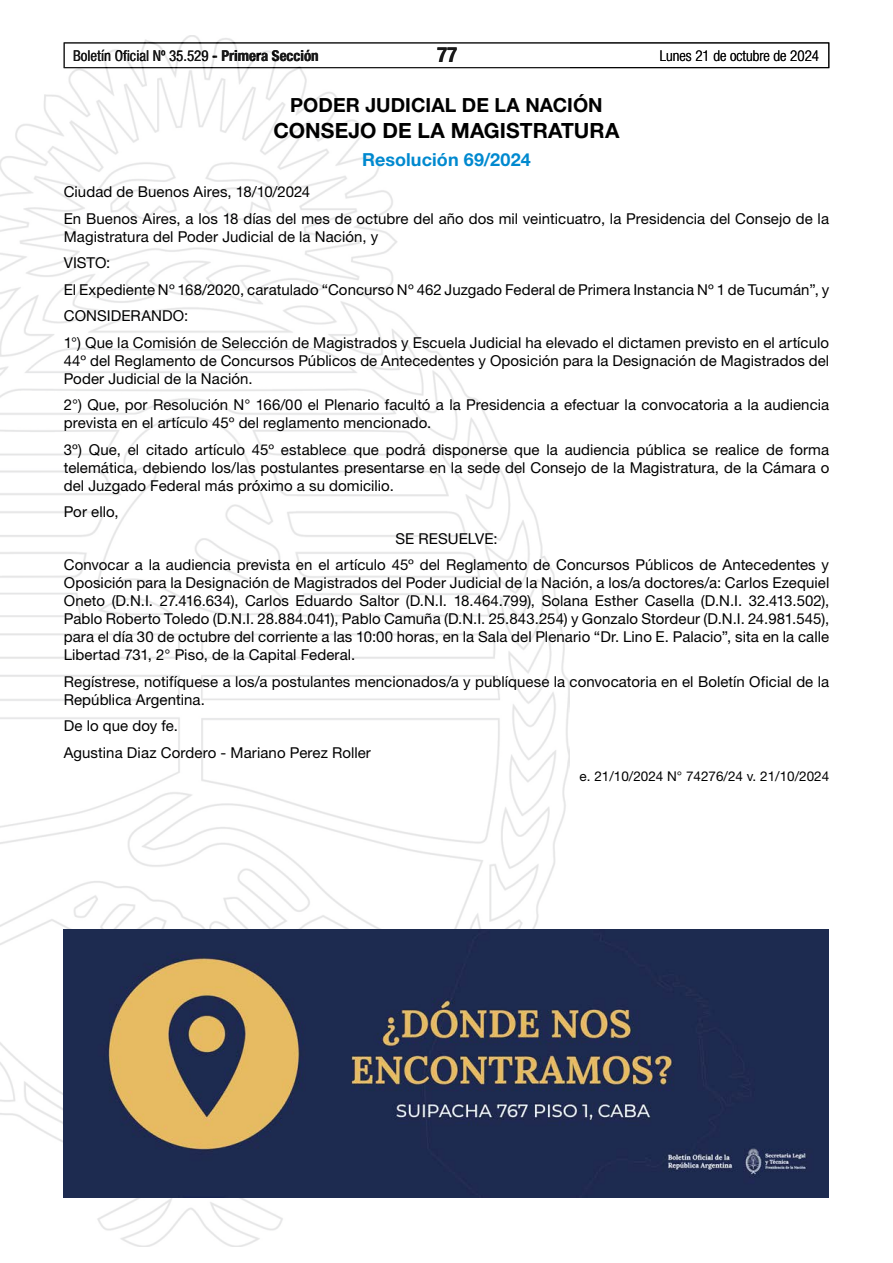
<style>
.page{position:relative;width:893px;height:1263px;background:#fff}
.page>*{position:absolute;margin:0;border:0;box-sizing:border-box;transform-origin:0 0}
.t1{font:700 21px "Helvetica Neue LT Std";letter-spacing:.005em;color:#000}
.t2{font:700 condensed 21px "Helvetica Neue LT Std";color:#000}
.t3{font:700 19.5px "Helvetica Neue LT Std";letter-spacing:.005em;color:#000}
.t4{font:700 18px "Helvetica Neue LT Std";letter-spacing:.005em;color:#0089cf}
.t5{font:15px/18px "Helvetica Neue LT Std";letter-spacing:.005em;color:#000}
.t6{font:condensed 15px "Helvetica Neue LT Std";color:#000}
.t7{font:300 condensed 15px "Helvetica Neue LT Std";color:#000}
.t8{font:13.5px "Helvetica Neue LT Std";color:#000}
.s1{font-weight:700}
</style>
<div class="page">
<div style="left:64px;top:43px;width:765px;height:25px;border:1px solid #000"></div>
<img style="left:0;top:35px;width:569px;height:1211px">
<img style="left:63px;top:929px;width:766px;height:268px">
<p class="t6" style="left:73px;top:47px;width:247px">Boletín Oficial Nº 35.529 <span class="s1">- Primera Sección</span></p>
<h1 class="t2" style="left:437px;top:42px;width:22px">77</h1>
<p class="t7" style="left:660px;top:47px;width:161px">Lunes 21 de octubre de 2024</p>
<h2 class="t3" style="left:290px;top:93px;width:314px">PODER JUDICIAL DE LA NACIÓN</h2>
<h1 class="t1" style="left:273px;top:118px;width:348px">CONSEJO DE LA MAGISTRATURA</h1>
<p class="t4" style="left:362px;top:149px;width:170px">Resolución 69/2024</p>
<p class="t5" style="left:64px;top:178px;width:767px;line-height:26.5px">Ciudad de Buenos Aires, 18/10/2024<br>En Buenos Aires, a los 18 días del mes de octubre del año dos mil veinticuatro, la Presidencia del Consejo de la</p>
<p class="t5" style="left:64px;top:223px;width:767px;line-height:26.5px">Magistratura del Poder Judicial de la Nación, y<br>VISTO:<br>El Expediente Nº 168/2020, caratulado “Concurso Nº 462 Juzgado Federal de Primera Instancia Nº 1 de Tucumán”, y CONSIDERANDO:<br>1°) Que la Comisión de Selección de Magistrados y Escuela Judicial ha elevado el dictamen previsto en el artículo</p>
<p class="t5" style="left:64px;top:351px;width:767px">44º del Reglamento de Concursos Públicos de Antecedentes y Oposición para la Designación de Magistrados del<br>Poder Judicial de la Nación.</p>
<p class="t5" style="left:64px;top:396px;width:767px">2°) Que, por Resolución N° 166/00 el Plenario facultó a la Presidencia a efectuar la convocatoria a la audiencia prevista en el artículo 45º del reglamento mencionado.</p>
<p class="t5" style="left:64px;top:440px;width:767px;text-align:justify">3º) Que, el citado artículo 45º establece que podrá disponerse que la audiencia pública se realice de forma telemática, debiendo los/las postulantes presentarse en la sede del Consejo de la Magistratura, de la Cámara o del Juzgado Federal más próximo a su domicilio.</p>
<p class="t5" style="left:64px;top:503px;width:56px">Por ello,</p>
<p class="t5" style="left:64px;top:525px;width:767px;line-height:26.5px;text-align:center">SE RESUELVE:<br>Convocar a la audiencia prevista en el artículo 45º del Reglamento de Concursos Públicos de Antecedentes y</p>
<p class="t5" style="left:64px;top:574px;width:767px;text-align:justify">Oposición para la Designación de Magistrados del Poder Judicial de la Nación, a los/a doctores/a: Carlos Ezequiel Oneto (D.N.I. 27.416.634), Carlos Eduardo Saltor (D.N.I. 18.464.799), Solana Esther Casella (D.N.I. 32.413.502), Pablo Roberto Toledo (D.N.I. 28.884.041), Pablo Camuña (D.N.I. 25.843.254) y Gonzalo Stordeur (D.N.I. 24.981.545), para el día 30 de octubre del corriente a las 10:00 horas, en la Sala del Plenario “Dr. Lino E. Palacio”, sita en la calle Libertad 731, 2° Piso, de la Capital Federal.</p>
<p class="t5" style="left:64px;top:672px;width:767px">Regístrese, notifíquese a los/a postulantes mencionados/a y publíquese la convocatoria en el Boletín Oficial de la<br>República Argentina.</p>
<p class="t5" style="left:64px;top:712px;width:309px;line-height:26.5px">De lo que doy fe.<br>Agustina Diaz Cordero - Mariano Perez Roller</p>
<p class="t8" style="left:580px;top:768px;width:251px">e. 21/10/2024 N° 74276/24 v. 21/10/2024</p>
</div>
